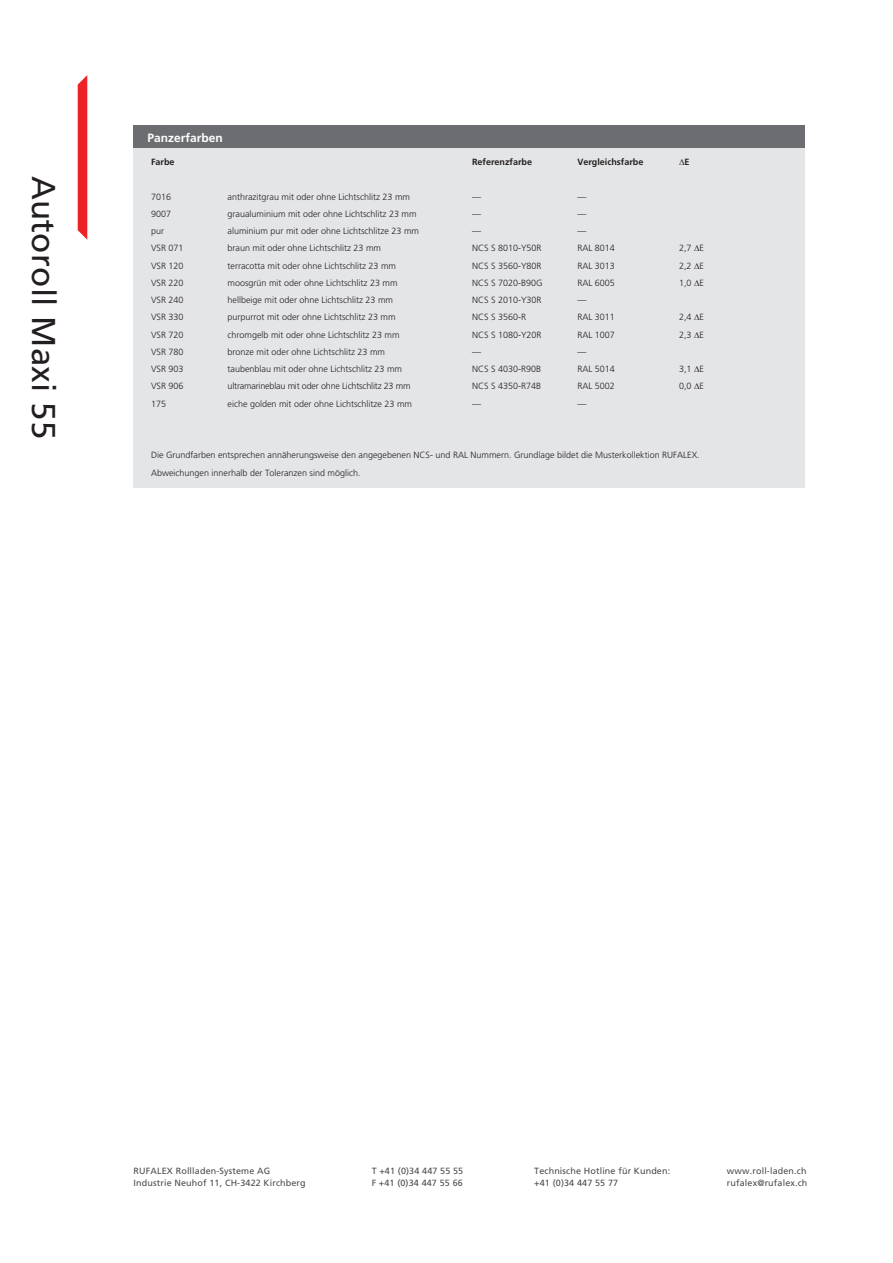
<style>
.page{position:relative;width:893px;height:1263px;background:#fff}
.page>*{position:absolute;margin:0;border:0;box-sizing:border-box;transform-origin:0 0}
.t1{font:33px "Frutiger";letter-spacing:.01em;color:#231f20}
.t2{font:700 12px "Frutiger";color:#fff}
.t3{font:300 9px "Frutiger";color:#231f20}
.t4{font:9px/12px "Frutiger";letter-spacing:.015em;color:#4b4c4d}
.t5{font:300 9px "Frutiger";letter-spacing:-.02em;color:#231f20}
.t6{font:700 9px "Frutiger";color:#231f20}
</style>
<div class="page">
<svg style="left:78px;top:75px;width:9px;height:165px"></svg>
<div style="left:134px;top:125px;width:671px;height:24px;background:#6c6d70"></div>
<div style="left:134px;top:149px;width:671px;height:339px;background:#e4e5e7"></div>
<p class="t1" style="left:63px;top:176px;width:265px;rotate:90deg">Autoroll Maxi 55</p>
<p class="t2" style="left:147px;top:131px;width:77px">Panzerfarben</p>
<p class="t6" style="left:151px;top:157px;width:25px">Farbe</p>
<p class="t6" style="left:472px;top:157px;width:62px">Referenzfarbe</p>
<p class="t6" style="left:577px;top:157px;width:68px">Vergleichsfarbe</p>
<p class="t6" style="left:679px;top:157px;width:12px">∆E</p>
<p class="t3" style="left:151px;top:191px;width:22px">7016</p>
<p class="t3" style="left:228px;top:191px;width:184px">anthrazitgrau mit oder ohne Lichtschlitz 23 mm</p>
<p class="t3" style="left:472px;top:191px;width:10px">—</p>
<p class="t3" style="left:577px;top:191px;width:10px">—</p>
<p class="t3" style="left:151px;top:209px;width:22px">9007</p>
<p class="t3" style="left:228px;top:209px;width:191px">graualuminium mit oder ohne Lichtschlitz 23 mm</p>
<p class="t3" style="left:472px;top:209px;width:10px">—</p>
<p class="t3" style="left:577px;top:209px;width:10px">—</p>
<p class="t3" style="left:151px;top:226px;width:15px">pur</p>
<p class="t3" style="left:228px;top:226px;width:193px">aluminium pur mit oder ohne Lichtschlitze 23 mm</p>
<p class="t3" style="left:472px;top:226px;width:10px">—</p>
<p class="t3" style="left:577px;top:226px;width:10px">—</p>
<p class="t3" style="left:151px;top:243px;width:34px">VSR 071</p>
<p class="t3" style="left:228px;top:243px;width:155px">braun mit oder ohne Lichtschlitz 23 mm</p>
<p class="t3" style="left:472px;top:243px;width:71px">NCS S 8010-Y50R</p>
<p class="t3" style="left:577px;top:243px;width:39px">RAL 8014</p>
<p class="t3" style="left:679px;top:243px;width:27px">2,7 ∆E</p>
<p class="t3" style="left:151px;top:260px;width:34px">VSR 120</p>
<p class="t3" style="left:228px;top:260px;width:170px">terracotta mit oder ohne Lichtschlitz 23 mm</p>
<p class="t3" style="left:472px;top:260px;width:71px">NCS S 3560-Y80R</p>
<p class="t3" style="left:577px;top:260px;width:39px">RAL 3013</p>
<p class="t3" style="left:679px;top:260px;width:27px">2,2 ∆E</p>
<p class="t3" style="left:151px;top:278px;width:34px">VSR 220</p>
<p class="t3" style="left:228px;top:278px;width:172px">moosgrün mit oder ohne Lichtschlitz 23 mm</p>
<p class="t3" style="left:472px;top:278px;width:72px">NCS S 7020-B90G</p>
<p class="t3" style="left:577px;top:278px;width:39px">RAL 6005</p>
<p class="t3" style="left:679px;top:278px;width:27px">1,0 ∆E</p>
<p class="t3" style="left:151px;top:295px;width:34px">VSR 240</p>
<p class="t3" style="left:228px;top:295px;width:167px">hellbeige mit oder ohne Lichtschlitz 23 mm</p>
<p class="t3" style="left:472px;top:295px;width:71px">NCS S 2010-Y30R</p>
<p class="t3" style="left:577px;top:295px;width:10px">—</p>
<p class="t3" style="left:151px;top:312px;width:34px">VSR 330</p>
<p class="t3" style="left:228px;top:312px;width:170px">purpurrot mit oder ohne Lichtschlitz 23 mm</p>
<p class="t3" style="left:472px;top:312px;width:56px">NCS S 3560-R</p>
<p class="t3" style="left:577px;top:312px;width:39px">RAL 3011</p>
<p class="t3" style="left:679px;top:312px;width:27px">2,4 ∆E</p>
<p class="t3" style="left:151px;top:329px;width:34px">VSR 720</p>
<p class="t3" style="left:228px;top:329px;width:174px">chromgelb mit oder ohne Lichtschlitz 23 mm</p>
<p class="t3" style="left:472px;top:329px;width:71px">NCS S 1080-Y20R</p>
<p class="t3" style="left:577px;top:329px;width:39px">RAL 1007</p>
<p class="t3" style="left:679px;top:329px;width:27px">2,3 ∆E</p>
<p class="t3" style="left:151px;top:347px;width:34px">VSR 780</p>
<p class="t3" style="left:228px;top:347px;width:159px">bronze mit oder ohne Lichtschlitz 23 mm</p>
<p class="t3" style="left:472px;top:347px;width:10px">—</p>
<p class="t3" style="left:577px;top:347px;width:10px">—</p>
<p class="t3" style="left:151px;top:364px;width:34px">VSR 903</p>
<p class="t3" style="left:228px;top:364px;width:176px">taubenblau mit oder ohne Lichtschlitz 23 mm</p>
<p class="t3" style="left:472px;top:364px;width:71px">NCS S 4030-R90B</p>
<p class="t3" style="left:577px;top:364px;width:39px">RAL 5014</p>
<p class="t3" style="left:679px;top:364px;width:27px">3,1 ∆E</p>
<p class="t3" style="left:151px;top:381px;width:34px">VSR 906</p>
<p class="t5" style="left:228px;top:381px;width:185px">ultramarineblau mit oder ohne Lichtschlitz 23 mm</p>
<p class="t3" style="left:472px;top:381px;width:71px">NCS S 4350-R74B</p>
<p class="t3" style="left:577px;top:381px;width:39px">RAL 5002</p>
<p class="t3" style="left:679px;top:381px;width:27px">0,0 ∆E</p>
<p class="t3" style="left:151px;top:398px;width:17px">175</p>
<p class="t3" style="left:228px;top:398px;width:186px">eiche golden mit oder ohne Lichtschlitze 23 mm</p>
<p class="t3" style="left:472px;top:398px;width:10px">—</p>
<p class="t3" style="left:577px;top:398px;width:10px">—</p>
<p class="t3" style="left:151px;top:450px;width:550px">Die Grundfarben entsprechen annäherungsweise den angegebenen NCS- und RAL Nummern. Grundlage bildet die Musterkollektion RUFALEX.</p>
<p class="t3" style="left:151px;top:467px;width:211px">Abweichungen innerhalb der Toleranzen sind möglich.</p>
<p class="t4" style="left:134px;top:1165px;width:138px">RUFALEX Rollladen-Systeme AG</p>
<p class="t4" style="left:134px;top:1177px;width:174px">Industrie Neuhof 11, CH-3422 Kirchberg</p>
<p class="t4" style="left:372px;top:1165px;width:93px">T +41 (0)34 447 55 55</p>
<p class="t4" style="left:372px;top:1177px;width:93px">F +41 (0)34 447 55 66</p>
<p class="t4" style="left:534px;top:1165px;width:137px">Technische Hotline für Kunden: +41 (0)34 447 55 77</p>
<p class="t4" style="left:727px;top:1165px;width:81px">www.roll-laden.ch</p>
<p class="t4" style="left:727px;top:1177px;width:82px">rufalex@rufalex.ch</p>
</div>
